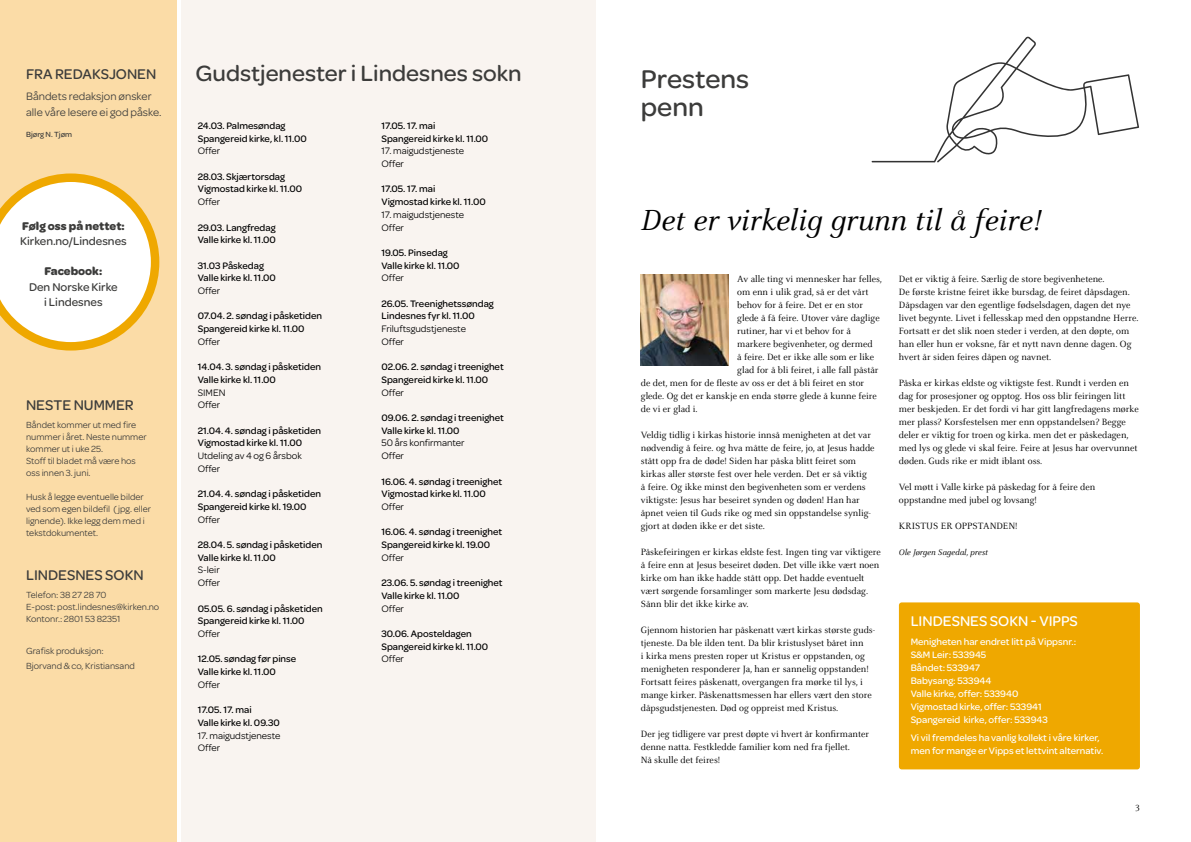
<style>
.page{position:relative;width:1191px;height:842px;background:#fff}
.page>*{position:absolute;margin:0;border:0;box-sizing:border-box;transform-origin:0 0}
.t1{font:italic 32px "Celeste";color:#000}
.t2{font:500 27.4px/28px "Omnes";color:#3c3c3b}
.t3{font:500 23.5px "Omnes";color:#3c3c3b}
.t4{font:500 15px "Omnes";color:#3c3c3b}
.t5{font:500 15px "Omnes";color:#fff}
.t6{font:500 12px/15.1px "Omnes";color:#3c3c3b;text-align:center}
.t7{font:700 12px "Omnes";color:#3c3c3b}
.t8{font:11.5px/16px "Omnes";color:#3c3c3b}
.t9{font:10px/13px "Celeste";color:#000}
.t10{font:500 10px/12.7px "Omnes";color:#000}
.t11{font:500 10px/13px "Omnes";color:#fff}
.t12{font:10px/12.7px "Omnes";color:#000}
.t13{font:9.5px/12px "Omnes";color:#3c3c3b}
.t14{font:9.5px "Celeste";color:#000}
.t15{font:italic 9px "Celeste";color:#000}
.t16{font:500 8px "Omnes";color:#3c3c3b}
</style>
<div class="page">
<div style="left:181px;top:0;width:414px;height:842px;background:#f9f4f0"></div>
<div style="left:0;top:0;width:176px;height:842px;background:#fbdca7"></div>
<svg style="left:0;top:173px;width:159px;height:178px"></svg>
<svg style="left:871px;top:37px;width:268px;height:125px"></svg>
<img style="left:641px;top:275px;width:88px;height:91px">
<div style="left:899px;top:602px;width:241px;height:167px;background:#efa800;border-radius:3px"></div>
<h3 class="t4" style="left:26px;top:63px;width:132px">FRA REDAKSJONEN</h3>
<p class="t8" style="left:26px;top:88px;width:137px">Båndets redaksjon ønsker alle våre lesere ei god påske.</p>
<p class="t16" style="left:26px;top:129px;width:48px">Bjørg N. Tjøm</p>
<p class="t7" style="left:22px;top:217px;width:104px">Følg oss på nettet:</p>
<p class="t6" style="left:20px;top:233px;width:108px">Kirken.no/Lindesnes</p>
<p class="t7" style="left:45px;top:262px;width:59px">Facebook:</p>
<p class="t6" style="left:29px;top:278px;width:90px">Den Norske Kirke i Lindesnes</p>
<h3 class="t4" style="left:26px;top:395px;width:109px">NESTE NUMMER</h3>
<p class="t13" style="left:26px;top:418px;width:122px">Båndet kommer ut med fire nummer i året. Neste nummer kommer ut i uke 25.<br>Stoff til bladet må være hos oss innen 3. juni.</p>
<p class="t13" style="left:26px;top:490px;width:126px">Husk å legge eventuelle bilder ved som egen bildefil ( jpg. eller lignende). Ikke legg dem med i tekstdokumentet.</p>
<h3 class="t4" style="left:26px;top:565px;width:119px">LINDESNES SOKN</h3>
<p class="t13" style="left:26px;top:588px;width:135px">Telefon: 38 27 28 70<br>E-post: post.lindesnes@kirken.no<br>Kontonr.: 2801 53 82351</p>
<p class="t13" style="left:26px;top:643px;width:110px;line-height:14.8px">Grafisk produksjon:<br>Bjorvand &amp; co, Kristiansand</p>
<h3 class="t3" style="left:195px;top:56px;width:328px">Gudstjenester i Lindesnes sokn</h3>
<p class="t10" style="left:198px;top:119px;width:111px">24.03. Palmesøndag<br>Spangereid kirke, kl. 11.00</p>
<p class="t12" style="left:198px;top:144px;width:24px">Offer</p>
<p class="t10" style="left:198px;top:169px;width:106px">28.03. Skjærtorsdag<br>Vigmostad kirke kl. 11.00</p>
<p class="t12" style="left:198px;top:195px;width:24px">Offer</p>
<p class="t10" style="left:198px;top:220px;width:80px">29.03. Langfredag<br>Valle kirke kl. 11.00</p>
<p class="t10" style="left:198px;top:258px;width:80px">31.03 Påskedag<br>Valle kirke kl. 11.00</p>
<p class="t12" style="left:198px;top:284px;width:24px">Offer</p>
<p class="t10" style="left:198px;top:309px;width:126px">07.04. 2. søndag i påsketiden<br>Spangereid kirke kl. 11.00</p>
<p class="t12" style="left:198px;top:335px;width:24px">Offer</p>
<p class="t10" style="left:198px;top:360px;width:125px">14.04. 3. søndag i påsketiden<br>Valle kirke kl. 11.00</p>
<p class="t12" style="left:198px;top:385px;width:29px">SIMEN<br>Offer</p>
<p class="t10" style="left:198px;top:423px;width:125px">21.04. 4. søndag i påsketiden<br>Vigmostad kirke kl. 11.00</p>
<p class="t12" style="left:198px;top:449px;width:105px">Utdeling av 4 og 6 årsbok<br>Offer</p>
<p class="t10" style="left:198px;top:487px;width:125px">21.04. 4. søndag i påsketiden<br>Spangereid kirke kl. 19.00</p>
<p class="t12" style="left:198px;top:512px;width:24px">Offer</p>
<p class="t10" style="left:198px;top:538px;width:126px">28.04. 5. søndag i påsketiden<br>Valle kirke kl. 11.00</p>
<p class="t12" style="left:198px;top:563px;width:24px">S-leir<br>Offer</p>
<p class="t10" style="left:198px;top:601px;width:126px">05.05. 6. søndag i påsketiden<br>Spangereid kirke kl. 11.00</p>
<p class="t12" style="left:198px;top:627px;width:24px">Offer</p>
<p class="t10" style="left:198px;top:652px;width:100px">12.05. søndag før pinse<br>Valle kirke kl. 11.00</p>
<p class="t12" style="left:198px;top:677px;width:24px">Offer</p>
<p class="t10" style="left:198px;top:703px;width:84px">17.05. 17. mai<br>Valle kirke kl. 09.30</p>
<p class="t12" style="left:198px;top:728px;width:84px">17. maigudstjeneste<br>Offer</p>
<p class="t10" style="left:381px;top:119px;width:108px">17.05. 17. mai<br>Spangereid kirke kl. 11.00</p>
<p class="t12" style="left:381px;top:144px;width:84px">17. maigudstjeneste<br>Offer</p>
<p class="t10" style="left:381px;top:182px;width:106px">17.05. 17. mai<br>Vigmostad kirke kl. 11.00</p>
<p class="t12" style="left:381px;top:208px;width:84px">17. maigudstjeneste<br>Offer</p>
<p class="t10" style="left:381px;top:246px;width:80px">19.05. Pinsedag<br>Valle kirke kl. 11.00</p>
<p class="t12" style="left:381px;top:271px;width:24px">Offer</p>
<p class="t10" style="left:381px;top:296px;width:114px">26.05. Treenighetssøndag<br>Lindesnes fyr kl. 11.00</p>
<p class="t12" style="left:381px;top:322px;width:86px">Friluftsgudstjeneste<br>Offer</p>
<p class="t10" style="left:381px;top:360px;width:124px">02.06. 2. søndag i treenighet<br>Spangereid kirke kl. 11.00</p>
<p class="t12" style="left:381px;top:385px;width:24px">Offer</p>
<p class="t10" style="left:381px;top:411px;width:124px">09.06. 2. søndag i treenighet<br>Valle kirke kl. 11.00</p>
<p class="t12" style="left:381px;top:436px;width:85px">50 års konfirmanter<br>Offer</p>
<p class="t10" style="left:381px;top:474px;width:122px">16.06. 4. søndag i treenighet<br>Vigmostad kirke kl. 11.00</p>
<p class="t12" style="left:381px;top:500px;width:24px">Offer</p>
<p class="t10" style="left:381px;top:525px;width:122px">16.06. 4. søndag i treenighet<br>Spangereid kirke kl. 19.00</p>
<p class="t12" style="left:381px;top:550px;width:24px">Offer</p>
<p class="t10" style="left:381px;top:576px;width:123px">23.06. 5. søndag i treenighet<br>Valle kirke kl. 11.00</p>
<p class="t12" style="left:381px;top:601px;width:24px">Offer</p>
<p class="t10" style="left:381px;top:627px;width:108px">30.06. Aposteldagen<br>Spangereid kirke kl. 11.00</p>
<p class="t12" style="left:381px;top:652px;width:24px">Offer</p>
<h2 class="t2" style="left:641px;top:63px;width:110px">Prestens penn</h2>
<h1 class="t1" style="left:641px;top:204px;width:401px">Det er virkelig grunn til å feire!</h1>
<p class="t9" style="left:737px;top:273px;width:146px">Av alle ting vi mennesker har felles,</p>
<p class="t9" style="left:737px;top:286px;width:133px">om enn i ulik grad, så er det vårt</p>
<p class="t9" style="left:737px;top:299px;width:127px">behov for å feire. Det er en stor</p>
<p class="t9" style="left:737px;top:312px;width:144px">glede å få feire. Utover våre daglige</p>
<p class="t9" style="left:737px;top:325px;width:115px">rutiner, har vi et behov for å</p>
<p class="t9" style="left:737px;top:338px;width:137px">markere begivenheter, og dermed</p>
<p class="t9" style="left:737px;top:351px;width:138px">å feire. Det er ikke alle som er like</p>
<p class="t9" style="left:737px;top:364px;width:143px">glad for å bli feiret, i alle fall påstår</p>
<p class="t9" style="left:641px;top:377px;width:225px">de det, men for de fleste av oss er det å bli feiret en stor</p>
<p class="t9" style="left:641px;top:390px;width:238px">glede. Og det er kanskje en enda større glede å kunne feire</p>
<p class="t9" style="left:641px;top:403px;width:58px">de vi er glad i.</p>
<p class="t9" style="left:641px;top:429px;width:235px">Veldig tidlig i kirkas historie innså menigheten at det var nødvendig å feire. og hva måtte de feire, jo, at Jesus hadde stått opp fra de døde! Siden har påska blitt feiret som kirkas aller største fest over hele verden. Det er så viktig<br>å feire. Og ikke minst den begivenheten som er verdens viktigste: Jesus har beseiret synden og døden! Han har åpnet veien til Guds rike og med sin oppstandelse synlig&shy;gjort at døden ikke er det siste.</p>
<p class="t9" style="left:641px;top:546px;width:241px">Påskefeiringen er kirkas eldste fest. Ingen ting var viktigere å feire enn at Jesus beseiret døden. Det ville ikke vært noen kirke om han ikke hadde stått opp. Det hadde eventuelt vært sørgende forsamlinger som markerte Jesu dødsdag.<br>Sånn blir det ikke kirke av.</p>
<p class="t9" style="left:641px;top:624px;width:236px">Gjennom historien har påskenatt vært kirkas største guds&shy;tjeneste. Da ble ilden tent. Da blir kristuslyset båret inn<br>i kirka mens presten roper ut Kristus er oppstanden, og menigheten responderer Ja, han er sannelig oppstanden!<br>Fortsatt feires påskenatt, overgangen fra mørke til lys, i mange kirker. Påskenattsmessen har ellers vært den store dåpsgudstjenesten. Død og oppreist med Kristus.</p>
<p class="t9" style="left:641px;top:728px;width:230px">Der jeg tidligere var prest døpte vi hvert år konfirmanter denne natta. Festkledde familier kom ned fra fjellet.<br>Nå skulle det feires!</p>
<p class="t9" style="left:899px;top:273px;width:241px">Det er viktig å feire. Særlig de store begivenhetene.<br>De første kristne feiret ikke bursdag, de feiret dåpsdagen.<br>Dåpsdagen var den egentlige fødselsdagen, dagen det nye livet begynte. Livet i fellesskap med den oppstandne Herre.<br>Fortsatt er det slik noen steder i verden, at den døpte, om han eller hun er voksne, får et nytt navn denne dagen. Og hvert år siden feires dåpen og navnet.</p>
<p class="t9" style="left:899px;top:377px;width:241px">Påska er kirkas eldste og viktigste fest. Rundt i verden en dag for prosesjoner og opptog. Hos oss blir feiringen litt mer beskjeden. Er det fordi vi har gitt langfredagens mørke mer plass? Korsfestelsen mer enn oppstandelsen? Begge deler er viktig for troen og kirka. men det er påskedagen, med lys og glede vi skal feire. Feire at Jesus har overvunnet døden. Guds rike er midt iblant oss.</p>
<p class="t9" style="left:899px;top:481px;width:198px">Vel møtt i Valle kirke på påskedag for å feire den oppstandne med jubel og lovsang!</p>
<p class="t9" style="left:899px;top:520px;width:120px">KRISTUS ER OPPSTANDEN!</p>
<p class="t15" style="left:899px;top:548px;width:91px">Ole Jørgen Sagedal, prest</p>
<h3 class="t5" style="left:910px;top:611px;width:169px">LINDESNES SOKN - VIPPS</h3>
<p class="t11" style="left:910px;top:634px;width:167px">Menigheten har endret litt på Vippsnr.:<br>S&amp;M Leir: 533945<br>Båndet: 533947<br>Babysang: 533944<br>Valle kirke, offer: 533940<br>Vigmostad kirke, offer: 533941<br>Spangereid kirke, offer: 533943</p>
<p class="t11" style="left:910px;top:731px;width:194px">Vi vil fremdeles ha vanlig kollekt i våre kirker, men for mange er Vipps et lettvint alternativ.</p>
<p class="t14" style="left:1135px;top:801px;width:6px">3</p>
</div>
